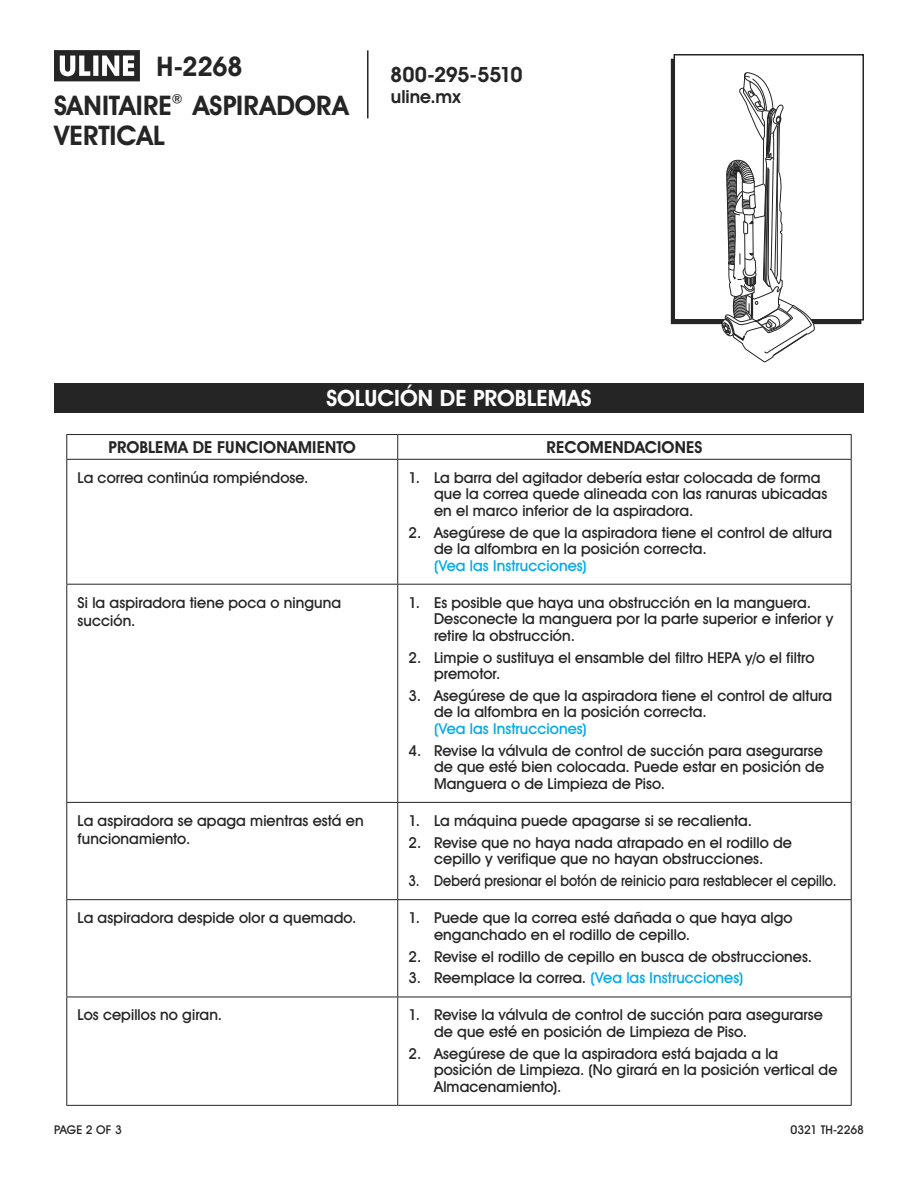
<style>
.page{position:relative;width:918px;height:1188px;background:#fff}
.page>*{position:absolute;margin:0;border:0;box-sizing:border-box;transform-origin:0 0}
.t1{font:700 27px/30px "Uline Two Knine";letter-spacing:.005em;color:#252525}
._2_HEADING_REVERSE{font:700 22.5px "Uline Two Knine";letter-spacing:.005em;color:#fff}
.t2{font:700 21px "Uline Two Knine";letter-spacing:-.02em;color:#252525}
.t3{font:700 18px "Uline Two Knine";color:#252525}
.Troubleshooting_Head{font:700 16.5px "Uline Two Knine";letter-spacing:.01em;color:#252525}
._1_BODY__8pt{font:15px/16.5px "Uline Two Knine";letter-spacing:.005em;color:#252525}
._1_BODY__8pt-2{font:15px "Uline Two Knine";letter-spacing:.005em;color:#252525;scale:.89 1}
.t4{font:15px "Uline Two Knine";letter-spacing:.005em;color:#00aaeb}
.t5{font:12px "Uline Two Knine";letter-spacing:-.005em;color:#252525}
.s1{color:#00aaeb}
.s2{color:#252525}
</style>
<div class="page">
<hr style="left:367px;top:50px;width:2px;height:68px;background:#252525">
<svg style="left:54px;top:50px;width:86px;height:31px"></svg>
<hr style="left:66px;top:585px;width:1px;height:217px;background:#252525">
<hr style="left:66px;top:802px;width:332px;height:1px;background:#252525">
<hr style="left:66px;top:803px;width:1px;height:96px;background:#252525">
<hr style="left:66px;top:899px;width:332px;height:1px;background:#252525">
<hr style="left:66px;top:900px;width:1px;height:97px;background:#252525">
<hr style="left:66px;top:997px;width:332px;height:1px;background:#252525">
<hr style="left:66px;top:997px;width:1px;height:108px;background:#252525">
<hr style="left:66px;top:1105px;width:332px;height:1px;background:#252525">
<hr style="left:66px;top:460px;width:1px;height:124px;background:#252525">
<hr style="left:66px;top:584px;width:332px;height:1px;background:#252525">
<hr style="left:398px;top:584px;width:454px;height:1px;background:#252525">
<svg style="left:397px;top:435px;width:1px;height:24px"></svg>
<hr style="left:66px;top:459px;width:332px;height:1px;background:#252525">
<hr style="left:397px;top:460px;width:1px;height:124px;background:#252525">
<hr style="left:851px;top:460px;width:1px;height:124px;background:#252525">
<hr style="left:397px;top:585px;width:1px;height:217px;background:#252525">
<hr style="left:851px;top:585px;width:1px;height:217px;background:#252525">
<hr style="left:398px;top:802px;width:454px;height:1px;background:#252525">
<hr style="left:397px;top:803px;width:1px;height:96px;background:#252525">
<hr style="left:851px;top:803px;width:1px;height:96px;background:#252525">
<hr style="left:398px;top:899px;width:454px;height:1px;background:#252525">
<hr style="left:397px;top:900px;width:1px;height:97px;background:#252525">
<hr style="left:851px;top:900px;width:1px;height:97px;background:#252525">
<hr style="left:398px;top:997px;width:454px;height:1px;background:#252525">
<hr style="left:397px;top:997px;width:1px;height:108px;background:#252525">
<hr style="left:851px;top:997px;width:1px;height:108px;background:#252525">
<hr style="left:398px;top:1105px;width:454px;height:1px;background:#252525">
<hr style="left:66px;top:434px;width:332px;height:1px;background:#252525">
<svg style="left:66px;top:435px;width:1px;height:24px"></svg>
<hr style="left:398px;top:434px;width:454px;height:1px;background:#252525">
<svg style="left:851px;top:435px;width:1px;height:24px"></svg>
<hr style="left:398px;top:459px;width:454px;height:1px;background:#252525">
<div style="left:54px;top:383px;width:810px;height:30px;background:#252525"></div>
<div style="left:671px;top:59px;width:190px;height:265px;border:2px solid #252525"></div>
<div style="left:674px;top:55px;width:189px;height:265px;background:#fff"></div>
<div style="left:674px;top:54px;width:190px;height:267px;border:2px solid #252525"></div>
<svg style="left:722px;top:72px;width:93px;height:290px"></svg>
<h1 class="t1" style="left:157px;top:51px;width:88px">H-2268</h1>
<h1 class="t1" style="left:54px;top:90px;width:296px">SANITAIRE<sup>®</sup> ASPIRADORA<br>VERTICAL</h1>
<h3 class="t2" style="left:390px;top:62px;width:134px">800-295-5510</h3>
<p class="t3" style="left:391px;top:86px;width:71px">uline.mx</p>
<h1 class="_2_HEADING_REVERSE" style="left:326px;top:385px;width:267px">SOLUCIÓN DE PROBLEMAS</h1>
<h1 class="Troubleshooting_Head" style="left:109px;top:437px;width:249px">PROBLEMA DE FUNCIONAMIENTO</h1>
<h1 class="Troubleshooting_Head" style="left:547px;top:437px;width:157px">RECOMENDACIONES</h1>
<p class="_1_BODY__8pt" style="left:78px;top:469px;width:232px">La correa continúa rompiéndose.</p>
<p class="_1_BODY__8pt" style="left:434px;top:469px;width:395px;text-indent:-26px">1. La barra del agitador debería estar colocada de forma que la correa quede alineada con las ranuras ubicadas en el marco inferior de la aspiradora.</p>
<p class="_1_BODY__8pt" style="left:434px;top:524px;width:400px;text-indent:-26px">2. Asegúrese de que la aspiradora tiene el control de altura de la alfombra en la posición correcta.<br><span class="s1">(Vea las Instrucciones)</span></p>
<p class="_1_BODY__8pt" style="left:78px;top:593px;width:265px;line-height:18px">Si la aspiradora tiene poca o ninguna succión.</p>
<p class="_1_BODY__8pt" style="left:434px;top:594px;width:401px;text-indent:-26px">1. Es posible que haya una obstrucción en la manguera.<br>Desconecte la manguera por la parte superior e inferior y retire la obstrucción.</p>
<p class="_1_BODY__8pt" style="left:434px;top:649px;width:382px;text-indent:-26px">2. Limpie o sustituya el ensamble del filtro HEPA y/o el filtro premotor.</p>
<p class="_1_BODY__8pt" style="left:434px;top:687px;width:400px;text-indent:-26px">3. Asegúrese de que la aspiradora tiene el control de altura de la alfombra en la posición correcta.<br><span class="s1">(Vea las Instrucciones)</span></p>
<p class="_1_BODY__8pt" style="left:434px;top:742px;width:392px;text-align:justify;text-indent:-26px">4. Revise la válvula de control de succión para asegurarse de que esté bien colocada. Puede estar en posición de Manguera o de Limpieza de Piso.</p>
<p class="_1_BODY__8pt" style="left:78px;top:811px;width:288px;line-height:18px">La aspiradora se apaga mientras está en funcionamiento.</p>
<p class="_1_BODY__8pt" style="left:409px;top:812px;width:345px">1. La máquina puede apagarse si se recalienta.</p>
<p class="_1_BODY__8pt" style="left:409px;top:834px;width:385px;text-align:center">2. Revise que no haya nada atrapado en el rodillo de cepillo y verifique que no hayan obstrucciones.</p>
<p class="_1_BODY__8pt-2" style="left:409px;top:872px;width:482px">3. Deberá presionar el botón de reinicio para restablecer el cepillo.</p>
<p class="_1_BODY__8pt" style="left:78px;top:909px;width:280px">La aspiradora despide olor a quemado.</p>
<p class="_1_BODY__8pt" style="left:434px;top:909px;width:360px;text-indent:-26px">1. Puede que la correa esté dañada o que haya algo enganchado en el rodillo de cepillo.</p>
<p class="_1_BODY__8pt" style="left:409px;top:948px;width:405px">2. Revise el rodillo de cepillo en busca de obstrucciones.</p>
<p class="t4" style="left:409px;top:969px;width:336px"><span class="s2">3. Reemplace la correa.</span> (Vea las Instrucciones)</p>
<p class="_1_BODY__8pt" style="left:78px;top:1007px;width:146px">Los cepillos no giran.</p>
<p class="_1_BODY__8pt" style="left:434px;top:1007px;width:391px;text-indent:-26px">1. Revise la válvula de control de succión para asegurarse de que esté en posición de Limpieza de Piso.</p>
<p class="_1_BODY__8pt" style="left:434px;top:1045px;width:405px;text-indent:-26px">2. Asegúrese de que la aspiradora está bajada a la posición de Limpieza. (No girará en la posición vertical de<br>Almacenamiento).</p>
<p class="t5" style="left:54px;top:1122px;width:69px">PAGE 2 OF 3</p>
<p class="t5" style="left:791px;top:1122px;width:75px">0321 TH-2268</p>
</div>
